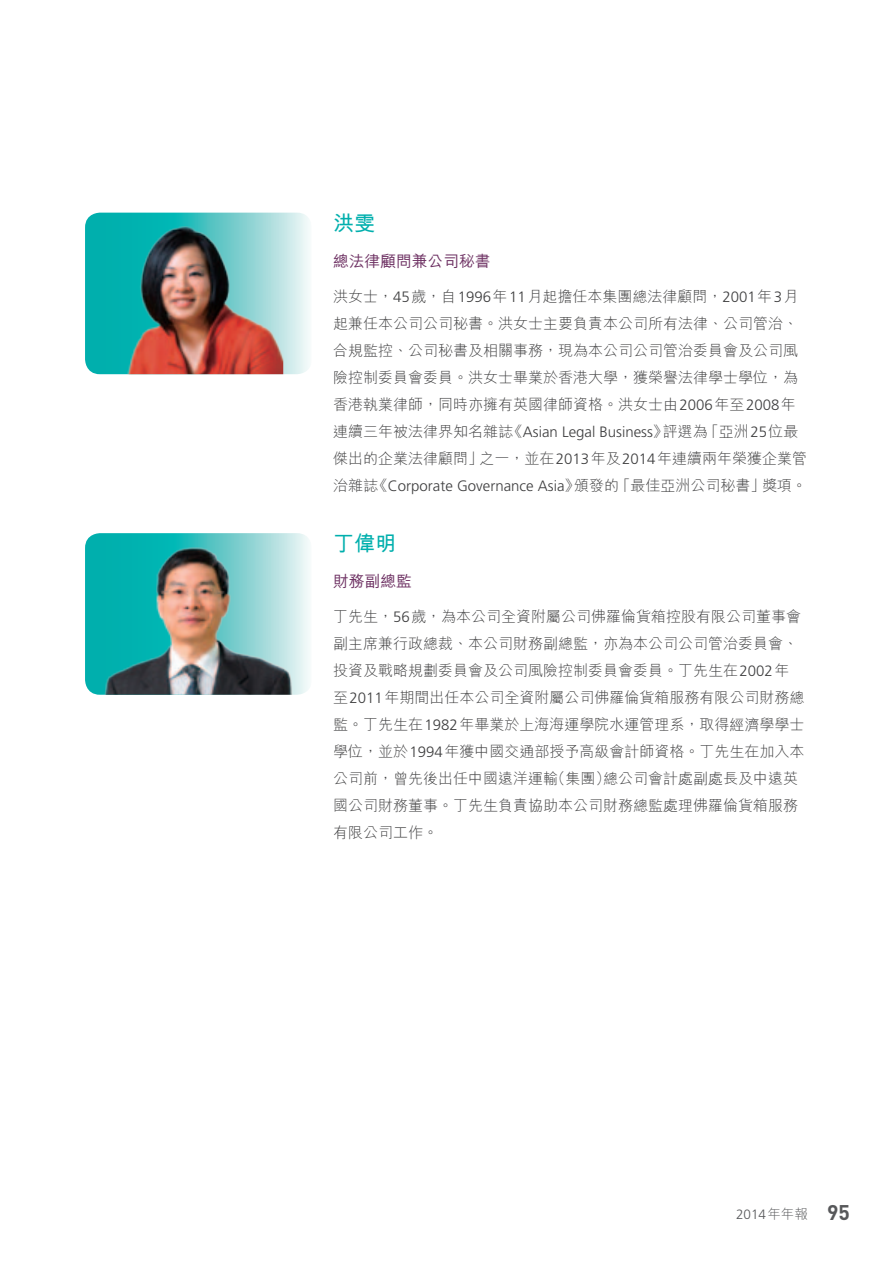
<style>
.page{position:relative;width:893px;height:1263px;background:#fff}
.page>*{position:absolute;margin:0;border:0;box-sizing:border-box;transform-origin:0 0}
.t1{font:700 21px "M Hei HK";color:#00afad}
.t2{font:500 15.75px "M Hei HK";color:#6d3062}
.t3{font:300 15px/27px "M Hei HK";color:#3e3e3f}
.t4{font:300 15px "Frutiger";color:#3e3e3f}
.t5{font:300 13.5px "Frutiger";color:#57585a}
.s1{font-family:"Frutiger"}
.s2{font-family:"M Hei HK"}
.s3{font-family:"DIN";font-weight:700;font-size:21px}
</style>
<div class="page">
<svg style="left:299px;top:533px;width:11px;height:162px"></svg>
<img style="left:85px;top:533px;width:214px;height:162px">
<svg style="left:85px;top:213px;width:225px;height:161px;background:#a4dfdf"></svg>
<img style="left:95px;top:213px;width:188px;height:161px">
<h1 class="t1" style="left:333px;top:208px;width:43px">洪雯</h1>
<p class="t2" style="left:333px;top:249px;width:159px">總法律顧問兼公司秘書</p>
<p class="t3" style="left:333px;top:283px;width:475px">洪女士，<span class="s1">45</span>歲，自<span class="s1">1996</span>年<span class="s1">11</span>月起擔任本集團總法律顧問，<span class="s1">2001</span>年<span class="s1">3</span>月起兼任本公司公司秘書。洪女士主要負責本公司所有法律、公司管治、合規監控、公司秘書及相關事務，現為本公司公司管治委員會及公司風險控制委員會委員。洪女士畢業於香港大學，獲榮譽法律學士學位，為香港執業律師，同時亦擁有英國律師資格。洪女士由<span class="s1">2006</span>年至<span class="s1">2008</span>年連續三年被法律界知名雜誌《<span class="s1">Asian Legal Business</span>》評選為「亞洲<span class="s1">25</span>位最傑出的企業法律顧問」之一，並在<span class="s1">2013</span>年及<span class="s1">2014</span>年連續兩年榮獲企業管</p>
<p class="t4" style="left:333px;top:477px;width:475px"><span class="s2">治雜誌《</span>Corporate Governance Asia<span class="s2">》頒發的「最佳亞洲公司秘書」獎項。</span></p>
<h1 class="t1" style="left:333px;top:528px;width:64px">丁偉明</h1>
<p class="t2" style="left:333px;top:569px;width:80px">財務副總監</p>
<p class="t3" style="left:333px;top:602px;width:473px">丁先生，<span class="s1">56</span>歲，為本公司全資附屬公司佛羅倫貨箱控股有限公司董事會副主席兼行政總裁、本公司財務副總監，亦為本公司公司管治委員會、投資及戰略規劃委員會及公司風險控制委員會委員。丁先生在<span class="s1">2002</span>年至<span class="s1">2011</span>年期間出任本公司全資附屬公司佛羅倫貨箱服務有限公司財務總監。丁先生在<span class="s1">1982</span>年畢業於上海海運學院水運管理系，取得經濟學學士學位，並於<span class="s1">1994</span>年獲中國交通部授予高級會計師資格。丁先生在加入本公司前，曾先後出任中國遠洋運輸（集團）總公司會計處副處長及中遠英國公司財務董事。丁先生負責協助本公司財務總監處理佛羅倫貨箱服務有限公司工作。</p>
<p class="t5" style="left:736px;top:1207px;width:115px">2014<span class="s2">年年報</span> <span class="s3">95</span></p>
</div>
